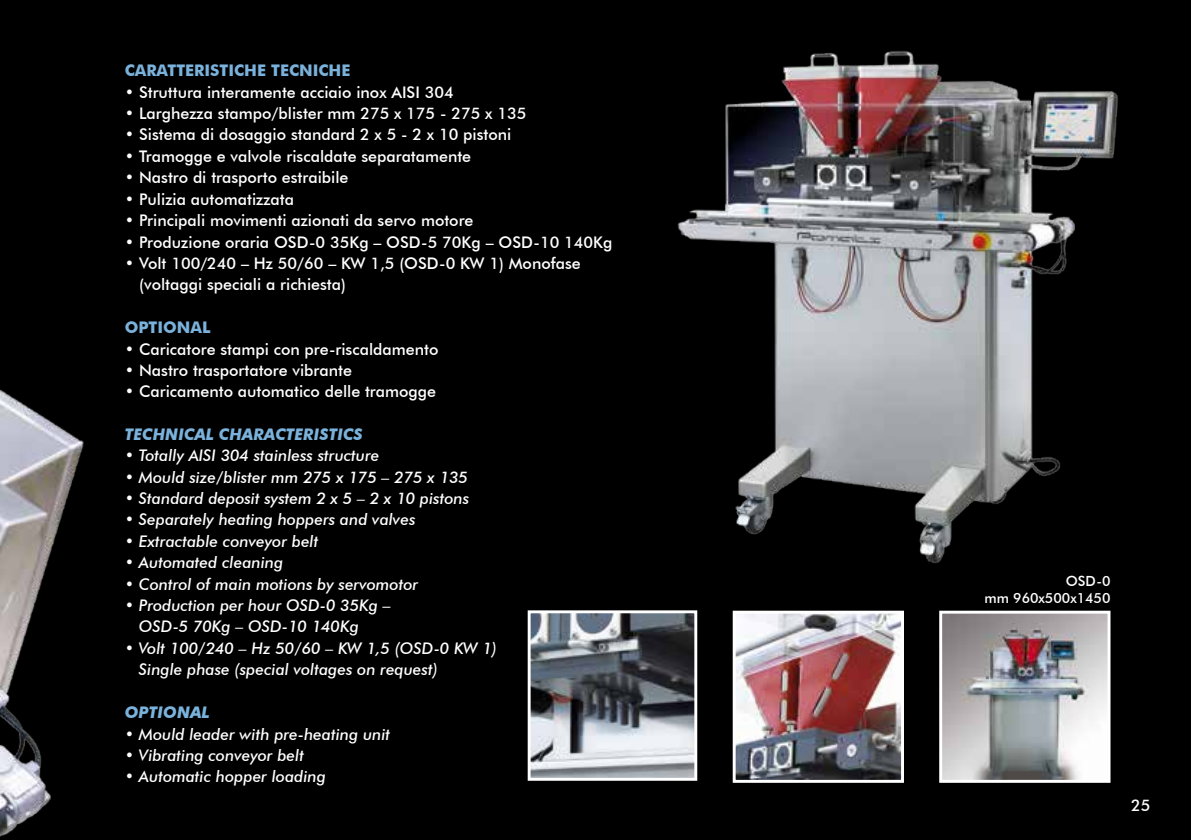
<style>
.page{position:relative;width:1191px;height:840px;background:#fff}
.page>*{position:absolute;margin:0;border:0;box-sizing:border-box;transform-origin:0 0}
.t1{font:500 16px/21.4px "Futura BT";color:#fff}
.t2{font:italic 500 16px/21.4px "Futura BT";color:#fff}
.t3{font:italic 700 16px "Futura BT";color:#7ab2dc}
.t4{font:700 16px "Futura BT";color:#7ab2dc}
.t5{font:500 14px/16.8px "Futura BT";color:#fff;text-align:right}
</style>
<div class="page">
<div style="left:0;top:0;width:1191px;height:839px;background:#000"></div>
<img style="left:532px;top:614px;width:161px;height:162px">
<div style="left:528px;top:610px;width:169px;height:170px;border:3px solid #fff"></div>
<img style="left:736px;top:614px;width:164px;height:164px">
<div style="left:732px;top:610px;width:172px;height:172px;border:3px solid #fff"></div>
<img style="left:943px;top:614px;width:163px;height:164px">
<div style="left:939px;top:610px;width:171px;height:172px;border:3px solid #fff"></div>
<img style="left:677px;top:51px;width:441px;height:512px">
<img style="left:0;top:389px;width:84px;height:448px">
<p class="t4" style="left:125px;top:61px;width:227px">CARATTERISTICHE TECNICHE</p>
<p class="t1" style="left:125px;top:81px;width:330px">• Struttura interamente acciaio inox AISI 304</p>
<p class="t1" style="left:125px;top:102px;width:403px">• Larghezza stampo/blister mm 275 x 175 - 275 x 135</p>
<p class="t1" style="left:125px;top:124px;width:388px">• Sistema di dosaggio standard 2 x 5 - 2 x 10 pistoni</p>
<p class="t1" style="left:125px;top:145px;width:348px">• Tramogge e valvole riscaldate separatamente</p>
<p class="t1" style="left:125px;top:167px;width:225px">• Nastro di trasporto estraibile</p>
<p class="t1" style="left:125px;top:188px;width:171px">• Pulizia automatizzata</p>
<p class="t1" style="left:125px;top:209px;width:350px">• Principali movimenti azionati da servo motore</p>
<p class="t1" style="left:125px;top:231px;width:489px">• Produzione oraria OSD-0 35Kg – OSD-5 70Kg – OSD-10 140Kg</p>
<p class="t1" style="left:139px;top:252px;width:443px;text-indent:-14px">• Volt 100/240 – Hz 50/60 – KW 1,5 (OSD-0 KW 1) Monofase (voltaggi speciali a richiesta)</p>
<p class="t4" style="left:125px;top:317px;width:36px">OPTIONA</p>
<p class="t4" style="left:202px;top:317px;width:10px">L</p>
<p class="t1" style="left:125px;top:338px;width:315px">• Caricatore stampi con pre-riscaldamento</p>
<p class="t1" style="left:125px;top:359px;width:229px">• Nastro trasportatore vibrante</p>
<p class="t1" style="left:125px;top:381px;width:313px">• Caricamento automatico delle tramogge</p>
<p class="t3" style="left:125px;top:424px;width:239px">TECHNICAL CHARACTERISTICS</p>
<p class="t2" style="left:125px;top:444px;width:256px">• Totally AISI 304 stainless structure</p>
<p class="t2" style="left:125px;top:465px;width:345px">• Mould size/blister mm 275 x 175 – 275 x 135</p>
<p class="t2" style="left:125px;top:487px;width:346px">• Standard deposit system 2 x 5 – 2 x 10 pistons</p>
<p class="t2" style="left:125px;top:508px;width:292px">• Separately heating hoppers and valves</p>
<p class="t2" style="left:125px;top:530px;width:195px">• Extractable conveyor belt</p>
<p class="t2" style="left:125px;top:551px;width:160px">• Automated cleaning</p>
<p class="t2" style="left:125px;top:572px;width:295px">• Control of main motions by servomotor</p>
<p class="t2" style="left:139px;top:594px;width:253px;text-indent:-14px">• Production per hour OSD-0 35Kg –<br>OSD-5 70Kg – OSD-10 140Kg</p>
<p class="t2" style="left:139px;top:637px;width:360px;text-indent:-14px">• Volt 100/240 – Hz 50/60 – KW 1,5 (OSD-0 KW 1)<br>Single phase (special voltages on request)</p>
<p class="t3" style="left:125px;top:702px;width:86px">OPTIONAL</p>
<p class="t2" style="left:125px;top:722px;width:267px">• Mould leader with pre-heating unit</p>
<p class="t2" style="left:125px;top:744px;width:181px">• Vibrating conveyor belt</p>
<p class="t2" style="left:125px;top:765px;width:203px">• Automatic hopper loading</p>
<p class="t5" style="left:984px;top:572px;width:127px">OSD-0<br>mm 960x500x1450</p>
<p class="t1" style="left:1131px;top:793px;width:21px">25</p>
</div>
